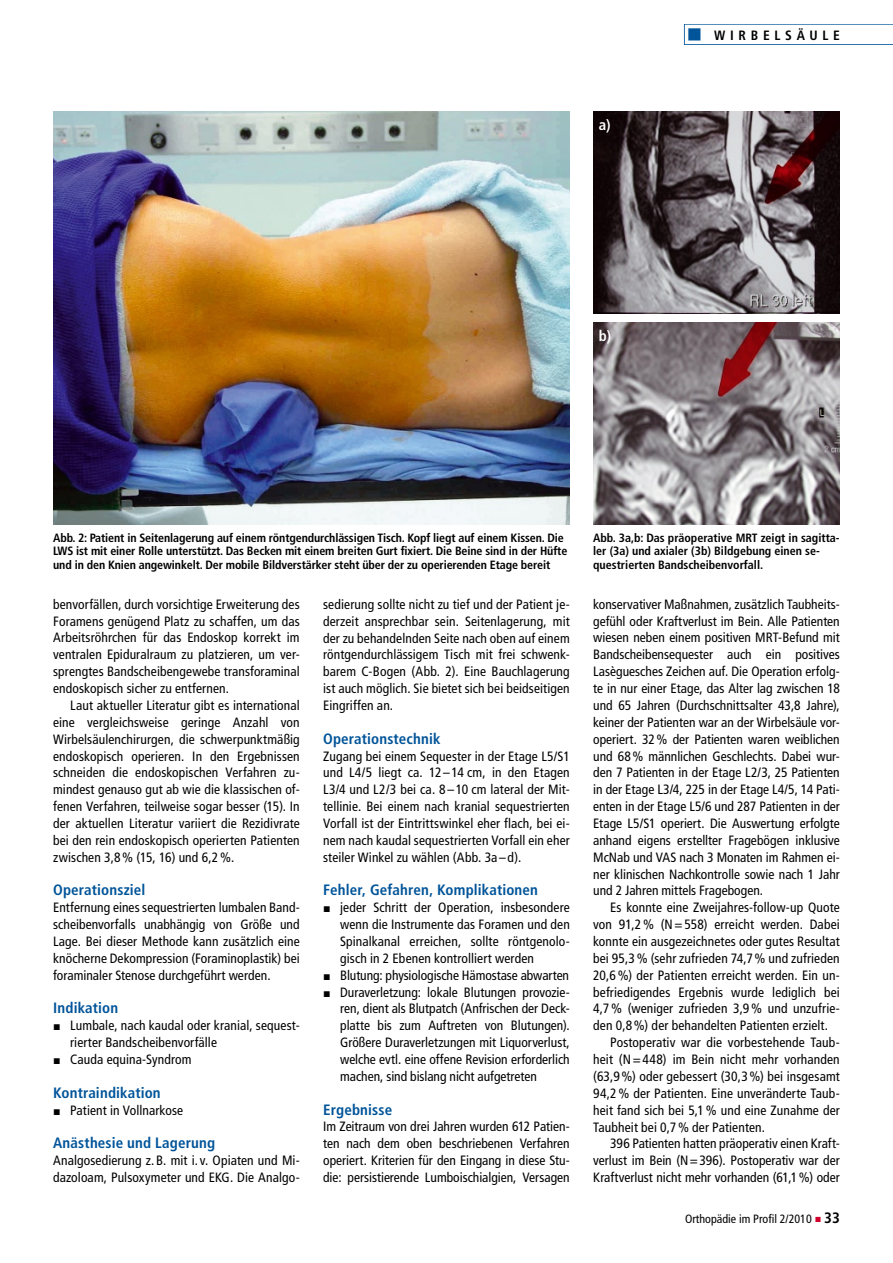
<style>
.page{position:relative;width:893px;height:1263px;background:#fff}
.page>*{position:absolute;margin:0;border:0;box-sizing:border-box;transform-origin:0 0}
.t1{font:700 condensed 15px "Frutiger LT Com";letter-spacing:.01em;color:#005499}
.t2{font:700 condensed 15px "Frutiger LT Com";color:#fff}
.t3{font:condensed 13.5px/16.8px "Frutiger LT Com";letter-spacing:.005em;color:#000;text-align:justify}
.t4{font:700 condensed 13.5px "Frutiger LT Com";letter-spacing:.35em;color:#000}
.t5{font:700 condensed 12px/13.5px "Frutiger LT Com";letter-spacing:-.01em;color:#000}
.t6{font:condensed 12px "Frutiger LT Com";color:#000}
.s1{font-weight:700;font-size:15px}
</style>
<div class="page">
<img style="left:53px;top:111px;width:517px;height:413px">
<img style="left:593px;top:111px;width:247px;height:203px">
<img style="left:593px;top:322px;width:247px;height:202px">
<svg style="left:684px;top:24px;width:209px;height:21px"></svg>
<div style="left:685px;top:25px;width:208px;height:19px;background:#fff"></div>
<p class="t2" style="left:599px;top:118px;width:13px">a)</p>
<p class="t2" style="left:599px;top:330px;width:14px">b)</p>
<p class="t4" style="left:714px;top:30px;width:127px">WIRBELSÄULE</p>
<p class="t5" style="left:53px;top:532px;width:516px">Abb. 2: Patient in Seitenlagerung auf einem röntgendurchlässigen Tisch. Kopf liegt auf einem Kissen. Die<br>LWS ist mit einer Rolle unterstützt. Das Becken mit einem breiten Gurt fixiert. Die Beine sind in der Hüfte und in den Knien angewinkelt. Der mobile Bildverstärker steht über der zu operierenden Etage bereit</p>
<p class="t5" style="left:593px;top:532px;width:248px">Abb. 3a,b: Das präoperative MRT zeigt in sagitta&shy;ler (3a) und axialer (3b) Bildgebung einen se&shy;questrierten Bandscheibenvorfall.</p>
<p class="t3" style="left:53px;top:597px;width:248px">benvorfällen, durch vorsichtige Erweiterung des Foramens genügend Platz zu schaffen, um das Arbeitsröhrchen für das Endoskop korrekt im ventralen Epiduralraum zu platzieren, um ver&shy;sprengtes Bandscheibengewebe transforaminal endoskopisch sicher zu entfernen.</p>
<p class="t3" style="left:53px;top:698px;width:248px;text-indent:17px">Laut aktueller Literatur gibt es international eine vergleichsweise geringe Anzahl von Wirbelsäulenchirurgen, die schwerpunktmäßig endoskopisch operieren. In den Ergebnissen schneiden die endoskopischen Verfahren zu&shy;mindest genauso gut ab wie die klassischen of&shy;fenen Verfahren, teilweise sogar besser (15). In der aktuellen Literatur variiert die Rezidivrate bei den rein endoskopisch operierten Patienten zwischen 3,8% (15, 16) und 6,2%.</p>
<p class="t1" style="left:53px;top:884px;width:94px">Operationsziel</p>
<p class="t3" style="left:53px;top:900px;width:248px">Entfernung eines sequestrierten lumbalen Band&shy;scheibenvorfalls unabhängig von Größe und Lage. Bei dieser Methode kann zusätzlich eine knöcherne Dekompression (Foraminoplastik) bei foraminaler Stenose durchgeführt werden.</p>
<p class="t1" style="left:53px;top:1002px;width:67px">Indikation</p>
<p class="t3" style="left:70px;top:1018px;width:231px;text-align:left">Lumbale, nach kaudal oder kranial, sequest&shy;rierter Bandscheibenvorfälle<br>Cauda equina-Syndrom</p>
<p class="t1" style="left:53px;top:1086px;width:109px">Kontraindikation</p>
<p class="t3" style="left:70px;top:1103px;width:115px">Patient in Vollnarkose</p>
<p class="t1" style="left:53px;top:1137px;width:164px">Anästhesie und Lagerung</p>
<p class="t3" style="left:53px;top:1153px;width:248px">Analgosedierung z.B. mit i. v. Opiaten und Mi&shy;dazoloam, Pulsoxymeter und EKG. Die Analgo-</p>
<p class="t3" style="left:323px;top:597px;width:248px">sedierung sollte nicht zu tief und der Patient je&shy;derzeit ansprechbar sein. Seitenlagerung, mit der zu behandelnden Seite nach oben auf einem röntgendurchlässigem Tisch mit frei schwenk&shy;barem C-Bogen (Abb. 2). Eine Bauchlagerung ist auch möglich. Sie bietet sich bei beidseitigen Eingriffen an.</p>
<p class="t1" style="left:323px;top:732px;width:119px">Operationstechnik</p>
<p class="t3" style="left:323px;top:749px;width:248px">Zugang bei einem Sequester in der Etage L5/S1 und L4/5 liegt ca. 12–14 cm, in den Etagen L3/4 und L2/3 bei ca. 8 –10 cm lateral der Mit&shy;tellinie. Bei einem nach kranial sequestrierten Vorfall ist der Eintrittswinkel eher flach, bei ei&shy;nem nach kaudal sequestrierten Vorfall ein eher steiler Winkel zu wählen (Abb. 3a – d).</p>
<p class="t1" style="left:323px;top:884px;width:216px">Fehler, Gefahren, Komplikationen</p>
<p class="t3" style="left:340px;top:900px;width:231px;text-align:left">jeder Schritt der Operation, insbesondere wenn die Instrumente das Foramen und den Spinalkanal erreichen, sollte röntgenolo&shy;gisch in 2 Ebenen kontrolliert werden Blutung: physiologische Hämostase abwarten Duraverletzung: lokale Blutungen provozie&shy;ren, dient als Blutpatch (Anfrischen der Deck&shy;platte bis zum Auftreten von Blutungen).<br>Größere Duraverletzungen mit Liquorverlust, welche evtl. eine offene Revision erforderlich machen, sind bislang nicht aufgetreten</p>
<p class="t1" style="left:323px;top:1103px;width:71px">Ergebnisse</p>
<p class="t3" style="left:323px;top:1120px;width:248px">Im Zeitraum von drei Jahren wurden 612 Patien&shy;ten nach dem oben beschriebenen Verfahren operiert. Kriterien für den Eingang in diese Stu&shy;die: persistierende Lumboischialgien, Versagen</p>
<p class="t3" style="left:593px;top:597px;width:248px">konservativer Maßnahmen, zusätzlich Taubheits&shy;gefühl oder Kraftverlust im Bein. Alle Patienten wiesen neben einem positiven MRT-Befund mit Bandscheibensequester auch ein positives Lasèguesches Zeichen auf. Die Operation erfolg&shy;te in nur einer Etage, das Alter lag zwischen 18 und 65 Jahren (Durchschnittsalter 43,8 Jahre), keiner der Patienten war an der Wirbelsäule vor&shy;operiert. 32% der Patienten waren weiblichen und 68% männlichen Geschlechts. Dabei wur&shy;den 7 Patienten in der Etage L2/3, 25 Patienten in der Etage L3/4, 225 in der Etage L4/5, 14 Pati&shy;enten in der Etage L5/6 und 287 Patienten in der Etage L5/S1 operiert. Die Auswertung erfolgte anhand eigens erstellter Fragebögen inklusive McNab und VAS nach 3 Monaten im Rahmen ei&shy;ner klinischen Nachkontrolle sowie nach 1 Jahr und 2 Jahren mittels Fragebogen.</p>
<p class="t3" style="left:610px;top:900px;width:231px">Es konnte eine Zweijahres-follow-up Quote</p>
<p class="t3" style="left:593px;top:917px;width:248px">von 91,2% (N=558) erreicht werden. Dabei</p>
<p class="t3" style="left:593px;top:934px;width:248px">konnte ein ausgezeichnetes oder gutes Resultat</p>
<p class="t3" style="left:593px;top:951px;width:248px">bei 95,3% (sehr zufrieden 74,7% und zufrieden</p>
<p class="t3" style="left:593px;top:968px;width:248px">20,6%) der Patienten erreicht werden. Ein un-</p>
<p class="t3" style="left:593px;top:985px;width:248px">befriedigendes Ergebnis wurde lediglich bei</p>
<p class="t3" style="left:593px;top:1002px;width:248px">4,7% (weniger zufrieden 3,9% und unzufrie-</p>
<p class="t3" style="left:593px;top:1018px;width:236px">den 0,8%) der behandelten Patienten erzielt.</p>
<p class="t3" style="left:610px;top:1035px;width:231px">Postoperativ war die vorbestehende Taub-</p>
<p class="t3" style="left:593px;top:1052px;width:248px">heit (N=448) im Bein nicht mehr vorhanden</p>
<p class="t3" style="left:593px;top:1069px;width:248px">(63,9%) oder gebessert (30,3%) bei insgesamt</p>
<p class="t3" style="left:593px;top:1086px;width:248px">94,2% der Patienten. Eine unveränderte Taub-</p>
<p class="t3" style="left:593px;top:1103px;width:248px">heit fand sich bei 5,1% und eine Zunahme der</p>
<p class="t3" style="left:593px;top:1120px;width:173px">Taubheit bei 0,7% der Patienten.</p>
<p class="t3" style="left:610px;top:1136px;width:231px">396 Patienten hatten präoperativ einen Kraft-</p>
<p class="t3" style="left:593px;top:1153px;width:248px">verlust im Bein (N=396). Postoperativ war der</p>
<p class="t3" style="left:593px;top:1170px;width:248px">Kraftverlust nicht mehr vorhanden (61,1%) oder</p>
<p class="t6" style="left:685px;top:1214px;width:156px">Orthopädie im Profil 2/2010 <span class="s1">33</span></p>
</div>
